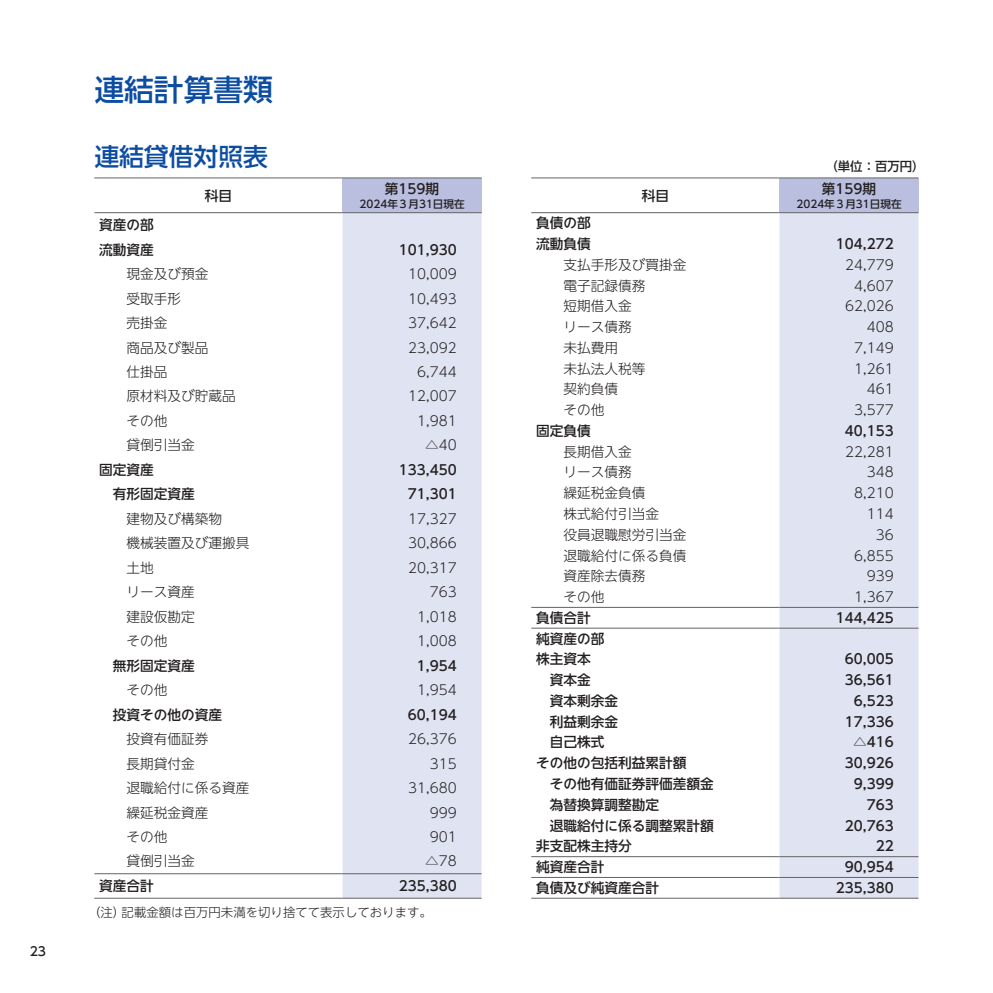
<style>
.page{position:relative;width:993px;height:993px;background:#fff}
.page>*{position:absolute;margin:0;border:0;box-sizing:border-box;transform-origin:0 0}
.t1{font:500 29.75px "UD Shin Go NT Pro";color:#0d4da1}
.t2{font:500 24.85px "UD Shin Go NT Pro";color:#0d4da1}
.t3{font:300 13.65px "UD Shin Go NT Pro";color:#231f20}
.t4{font:500 13.65px/20.5px "UD Shin Go NT Pro";color:#231f20}
.t5{font:300 12.42px "UD Shin Go NT Pro";color:#231f20}
.t6{font:500 12.42px "UD Shin Go NT Pro";color:#231f20}
.t7{font:500 10.5px "UD Shin Go NT Pro";color:#231f20}
</style>
<div class="page">
<div style="left:342px;top:178px;width:139px;height:35px;background:#babfe0"></div>
<div style="left:342px;top:213px;width:139px;height:684px;background:#e0e4f2"></div>
<hr style="left:94px;top:177px;width:248px;height:1px;background:#636366">
<hr style="left:342px;top:177px;width:139px;height:1px;background:#636366">
<hr style="left:94px;top:212px;width:248px;height:1px;background:#636366">
<hr style="left:342px;top:212px;width:139px;height:1px;background:#636366">
<hr style="left:94px;top:873px;width:248px;height:1px;background:#636366">
<hr style="left:94px;top:897px;width:248px;height:1px;background:#636366">
<hr style="left:342px;top:873px;width:139px;height:1px;background:#636366">
<hr style="left:342px;top:897px;width:139px;height:1px;background:#636366">
<div style="left:779px;top:178px;width:139px;height:35px;background:#babfe0"></div>
<div style="left:779px;top:213px;width:139px;height:684px;background:#e0e4f2"></div>
<hr style="left:531px;top:606px;width:248px;height:1px;background:#636366">
<hr style="left:531px;top:627px;width:248px;height:1px;background:#636366">
<hr style="left:779px;top:606px;width:139px;height:1px;background:#636366">
<hr style="left:779px;top:627px;width:139px;height:1px;background:#636366">
<hr style="left:531px;top:177px;width:248px;height:1px;background:#636366">
<hr style="left:779px;top:177px;width:139px;height:1px;background:#636366">
<hr style="left:531px;top:212px;width:248px;height:1px;background:#636366">
<hr style="left:779px;top:212px;width:139px;height:1px;background:#636366">
<hr style="left:531px;top:855px;width:248px;height:1px;background:#636366">
<hr style="left:779px;top:855px;width:139px;height:1px;background:#636366">
<hr style="left:531px;top:876px;width:248px;height:1px;background:#636366">
<hr style="left:531px;top:897px;width:248px;height:1px;background:#636366">
<hr style="left:779px;top:876px;width:139px;height:1px;background:#636366">
<hr style="left:779px;top:897px;width:139px;height:1px;background:#636366">
<p class="t6" style="left:30px;top:940px;width:18px">23</p>
<h1 class="t1" style="left:94px;top:65px;width:180px">連結計算書類</h1>
<h2 class="t2" style="left:94px;top:136px;width:175px">連結貸借対照表</h2>
<p class="t4" style="left:99px;top:212px;width:56px;line-height:24.3px">資産の部流動資産</p>
<p class="t4" style="left:205px;top:185px;width:29px">科目</p>
<p class="t4" style="left:385px;top:178px;width:56px">第159期</p>
<p class="t7" style="left:359px;top:195px;width:106px">2024年３月31日現在</p>
<p class="t4" style="left:399px;top:239px;width:59px">101,930</p>
<p class="t3" style="left:126px;top:263px;width:83px">現金及び預金</p>
<p class="t3" style="left:408px;top:263px;width:50px">10,009</p>
<p class="t3" style="left:126px;top:287px;width:56px">受取手形</p>
<p class="t3" style="left:408px;top:287px;width:50px">10,493</p>
<p class="t3" style="left:126px;top:312px;width:42px">売掛金</p>
<p class="t3" style="left:408px;top:312px;width:50px">37,642</p>
<p class="t3" style="left:126px;top:336px;width:83px">商品及び製品</p>
<p class="t3" style="left:408px;top:336px;width:50px">23,092</p>
<p class="t3" style="left:126px;top:360px;width:42px">仕掛品</p>
<p class="t3" style="left:417px;top:360px;width:41px">6,744</p>
<p class="t3" style="left:126px;top:385px;width:111px">原材料及び貯蔵品</p>
<p class="t3" style="left:408px;top:385px;width:50px">12,007</p>
<p class="t3" style="left:126px;top:409px;width:42px">その他</p>
<p class="t3" style="left:417px;top:409px;width:41px">1,981</p>
<p class="t3" style="left:126px;top:434px;width:70px">貸倒引当金</p>
<p class="t3" style="left:425px;top:434px;width:33px">△40</p>
<p class="t4" style="left:99px;top:459px;width:56px">固定資産</p>
<p class="t4" style="left:399px;top:459px;width:59px">133,450</p>
<p class="t4" style="left:113px;top:483px;width:83px">有形固定資産</p>
<p class="t4" style="left:408px;top:483px;width:50px">71,301</p>
<p class="t3" style="left:126px;top:507px;width:97px">建物及び構築物</p>
<p class="t3" style="left:408px;top:507px;width:50px">17,327</p>
<p class="t3" style="left:126px;top:532px;width:124px">機械装置及び運搬具</p>
<p class="t3" style="left:408px;top:532px;width:50px">30,866</p>
<p class="t3" style="left:126px;top:556px;width:29px">土地</p>
<p class="t3" style="left:408px;top:556px;width:50px">20,317</p>
<p class="t3" style="left:126px;top:581px;width:70px">リース資産</p>
<p class="t3" style="left:429px;top:581px;width:29px">763</p>
<p class="t3" style="left:126px;top:605px;width:70px">建設仮勘定</p>
<p class="t3" style="left:417px;top:605px;width:41px">1,018</p>
<p class="t3" style="left:126px;top:630px;width:42px">その他</p>
<p class="t3" style="left:417px;top:630px;width:41px">1,008</p>
<p class="t4" style="left:113px;top:654px;width:83px">無形固定資産</p>
<p class="t4" style="left:417px;top:654px;width:41px">1,954</p>
<p class="t3" style="left:126px;top:678px;width:42px">その他</p>
<p class="t3" style="left:417px;top:678px;width:41px">1,954</p>
<p class="t4" style="left:113px;top:703px;width:111px">投資その他の資産</p>
<p class="t4" style="left:408px;top:703px;width:50px">60,194</p>
<p class="t3" style="left:126px;top:727px;width:83px">投資有価証券</p>
<p class="t3" style="left:408px;top:727px;width:50px">26,376</p>
<p class="t3" style="left:126px;top:752px;width:70px">長期貸付金</p>
<p class="t3" style="left:429px;top:752px;width:29px">315</p>
<p class="t3" style="left:126px;top:776px;width:124px">退職給付に係る資産</p>
<p class="t3" style="left:408px;top:776px;width:50px">31,680</p>
<p class="t3" style="left:126px;top:801px;width:83px">繰延税金資産</p>
<p class="t3" style="left:429px;top:801px;width:29px">999</p>
<p class="t3" style="left:126px;top:825px;width:42px">その他</p>
<p class="t3" style="left:429px;top:825px;width:29px">901</p>
<p class="t3" style="left:126px;top:849px;width:70px">貸倒引当金</p>
<p class="t3" style="left:425px;top:849px;width:33px">△78</p>
<p class="t4" style="left:99px;top:875px;width:56px">資産合計</p>
<p class="t4" style="left:399px;top:875px;width:59px">235,380</p>
<p class="t5" style="left:88px;top:901px;width:345px">（注）記載金額は百万円未満を切り捨てて表示しております。</p>
<p class="t4" style="left:536px;top:212px;width:56px">負債の部流動負債</p>
<p class="t4" style="left:641px;top:185px;width:29px">科目</p>
<p class="t6" style="left:825px;top:156px;width:101px">（単位：百万円）</p>
<p class="t4" style="left:821px;top:178px;width:56px">第159期</p>
<p class="t7" style="left:796px;top:195px;width:106px">2024年３月31日現在</p>
<p class="t4" style="left:835px;top:233px;width:59px">104,272</p>
<p class="t3" style="left:563px;top:253px;width:124px">支払手形及び買掛金</p>
<p class="t3" style="left:844px;top:253px;width:50px">24,779</p>
<p class="t3" style="left:563px;top:274px;width:83px">電子記録債務</p>
<p class="t3" style="left:853px;top:274px;width:41px">4,607</p>
<p class="t3" style="left:563px;top:295px;width:70px">短期借入金</p>
<p class="t3" style="left:844px;top:295px;width:50px">62,026</p>
<p class="t3" style="left:563px;top:316px;width:70px">リース債務</p>
<p class="t3" style="left:866px;top:316px;width:29px">408</p>
<p class="t3" style="left:563px;top:336px;width:56px">未払費用</p>
<p class="t3" style="left:853px;top:336px;width:41px">7,149</p>
<p class="t3" style="left:563px;top:357px;width:83px">未払法人税等</p>
<p class="t3" style="left:853px;top:357px;width:41px">1,261</p>
<p class="t3" style="left:563px;top:378px;width:56px">契約負債</p>
<p class="t3" style="left:866px;top:378px;width:29px">461</p>
<p class="t3" style="left:563px;top:399px;width:42px">その他</p>
<p class="t3" style="left:853px;top:399px;width:41px">3,577</p>
<p class="t4" style="left:536px;top:420px;width:56px">固定負債</p>
<p class="t4" style="left:844px;top:420px;width:50px">40,153</p>
<p class="t3" style="left:563px;top:440px;width:70px">長期借入金</p>
<p class="t3" style="left:844px;top:440px;width:50px">22,281</p>
<p class="t3" style="left:563px;top:461px;width:70px">リース債務</p>
<p class="t3" style="left:866px;top:461px;width:29px">348</p>
<p class="t3" style="left:563px;top:482px;width:83px">繰延税金負債</p>
<p class="t3" style="left:853px;top:482px;width:41px">8,210</p>
<p class="t3" style="left:563px;top:502px;width:97px">株式給付引当金</p>
<p class="t3" style="left:866px;top:502px;width:29px">114</p>
<p class="t3" style="left:563px;top:523px;width:124px">役員退職慰労引当金</p>
<p class="t3" style="left:875px;top:523px;width:20px">36</p>
<p class="t3" style="left:563px;top:544px;width:124px">退職給付に係る負債</p>
<p class="t3" style="left:853px;top:544px;width:41px">6,855</p>
<p class="t3" style="left:563px;top:565px;width:83px">資産除去債務</p>
<p class="t3" style="left:866px;top:565px;width:29px">939</p>
<p class="t3" style="left:563px;top:585px;width:42px">その他</p>
<p class="t3" style="left:853px;top:585px;width:41px">1,367</p>
<p class="t4" style="left:536px;top:607px;width:56px">負債合計</p>
<p class="t4" style="left:835px;top:607px;width:59px">144,425</p>
<p class="t4" style="left:536px;top:627px;width:70px">純資産の部株主資本</p>
<p class="t4" style="left:844px;top:648px;width:50px">60,005</p>
<p class="t4" style="left:549px;top:669px;width:42px">資本金</p>
<p class="t4" style="left:844px;top:669px;width:50px">36,561</p>
<p class="t4" style="left:549px;top:690px;width:70px">資本剰余金</p>
<p class="t4" style="left:853px;top:690px;width:41px">6,523</p>
<p class="t4" style="left:549px;top:710px;width:70px">利益剰余金</p>
<p class="t4" style="left:844px;top:710px;width:50px">17,336</p>
<p class="t4" style="left:549px;top:731px;width:56px">自己株式</p>
<p class="t4" style="left:852px;top:731px;width:42px">△416</p>
<p class="t4" style="left:536px;top:752px;width:152px">その他の包括利益累計額</p>
<p class="t4" style="left:844px;top:752px;width:50px">30,926</p>
<p class="t4" style="left:549px;top:773px;width:165px">その他有価証券評価差額金</p>
<p class="t4" style="left:853px;top:773px;width:41px">9,399</p>
<p class="t4" style="left:549px;top:793px;width:111px">為替換算調整勘定</p>
<p class="t4" style="left:866px;top:793px;width:29px">763</p>
<p class="t4" style="left:549px;top:814px;width:165px">退職給付に係る調整累計額</p>
<p class="t4" style="left:844px;top:814px;width:50px">20,763</p>
<p class="t4" style="left:536px;top:835px;width:97px">非支配株主持分</p>
<p class="t4" style="left:875px;top:835px;width:20px">22</p>
<p class="t4" style="left:536px;top:856px;width:70px">純資産合計</p>
<p class="t4" style="left:844px;top:856px;width:50px">90,954</p>
<p class="t4" style="left:536px;top:876px;width:124px">負債及び純資産合計</p>
<p class="t4" style="left:835px;top:876px;width:59px">235,380</p>
</div>
